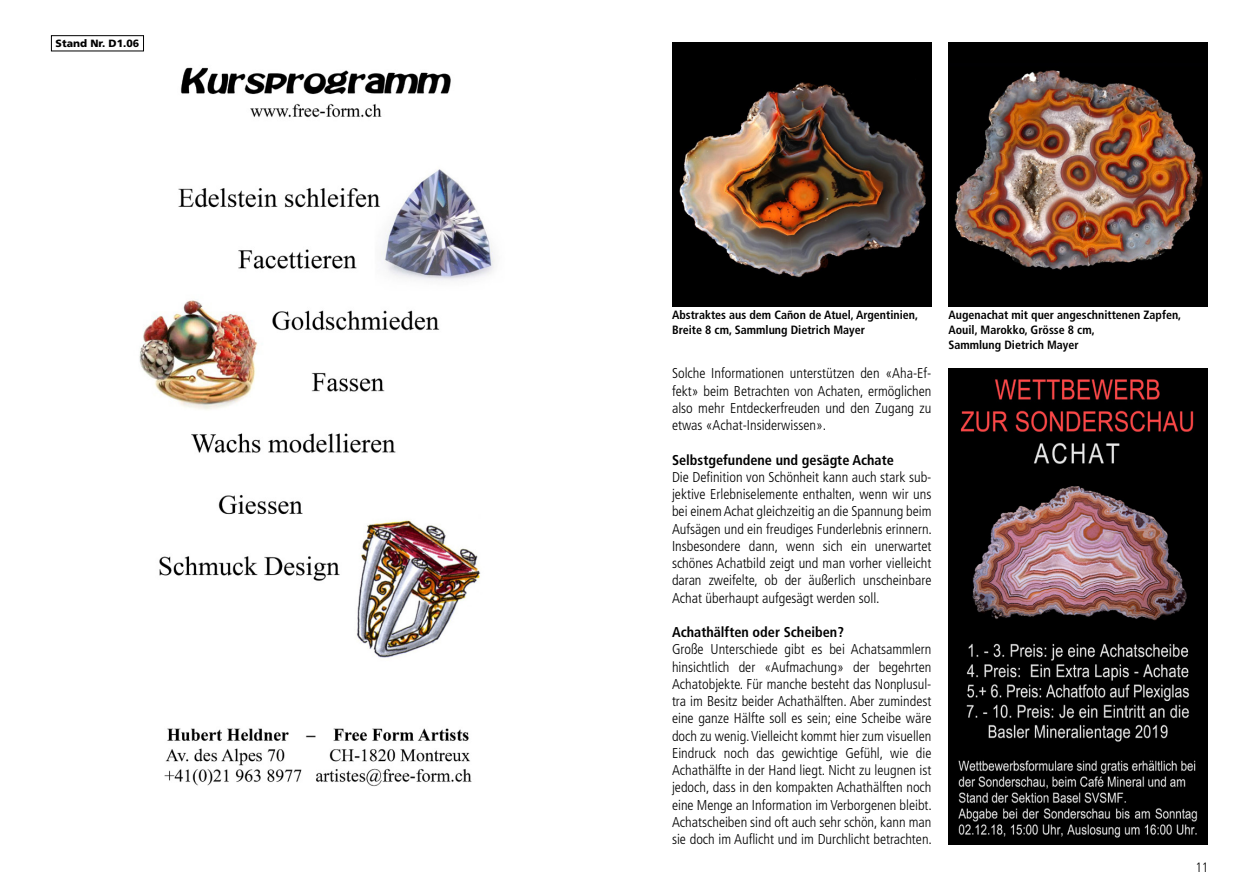
<style>
.page{position:relative;width:1259px;height:893px;background:#fff}
.page>*{position:absolute;margin:0;border:0;box-sizing:border-box;transform-origin:0 0}
.t1{font:300 condensed 14.25px/17.2px "Frutiger LT";color:#000;text-align:justify}
.t2{font:700 condensed 14.25px "Frutiger LT";color:#000}
.t3{font:300 condensed 13.5px "Frutiger LT";color:#000}
.t4{font:700 condensed 12px/15px "Frutiger LT";color:#000}
.t5{font:900 10.5px "Frutiger";color:#000}
</style>
<div class="page">
<img style="left:672px;top:43px;width:259px;height:263px">
<img style="left:948px;top:43px;width:260px;height:263px">
<img style="left:948px;top:368px;width:260px;height:476px">
<img style="left:50px;top:35px;width:445px;height:752px">
<div style="left:51px;top:36px;width:92px;height:15px;background:#fff"></div>
<div style="left:51px;top:35px;width:93px;height:16px;border:1px solid #000"></div>
<p class="t5" style="left:56px;top:37px;width:85px">Stand Nr. D1.06</p>
<p class="t4" style="left:672px;top:308px;width:248px">Abstraktes aus dem Cañon de Atuel, Argentinien,<br>Breite 8 cm, Sammlung Dietrich Mayer</p>
<p class="t4" style="left:948px;top:308px;width:234px">Augenachat mit quer angeschnittenen Zapfen,<br>Aouil, Marokko, Grösse 8 cm,<br>Sammlung Dietrich Mayer</p>
<p class="t1" style="left:672px;top:365px;width:261px">Solche Informationen unterstützen den «Aha-Ef&shy;fekt» beim Betrachten von Achaten, ermöglichen also mehr Entdeckerfreuden und den Zugang zu etwas «Achat-Insiderwissen».</p>
<p class="t2" style="left:672px;top:451px;width:223px">Selbstgefundene und gesägte Achate</p>
<p class="t1" style="left:672px;top:468px;width:261px">Die Definition von Schönheit kann auch stark sub&shy;jektive Erlebniselemente enthalten, wenn wir uns bei einem Achat gleichzeitig an die Spannung beim Aufsägen und ein freudiges Funderlebnis erinnern.<br>Insbesondere dann, wenn sich ein unerwartet schönes Achatbild zeigt und man vorher vielleicht daran zweifelte, ob der äußerlich unscheinbare Achat überhaupt aufgesägt werden soll.</p>
<p class="t2" style="left:672px;top:624px;width:173px">Achathälften oder Scheiben?</p>
<p class="t1" style="left:672px;top:641px;width:261px">Große Unterschiede gibt es bei Achatsammlern hinsichtlich der «Aufmachung» der begehrten Achatobjekte. Für manche besteht das Nonplusul&shy;tra im Besitz beider Achathälften. Aber zumindest eine ganze Hälfte soll es sein; eine Scheibe wäre doch zu wenig. Vielleicht kommt hier zum visuellen Eindruck noch das gewichtige Gefühl, wie die Achathälfte in der Hand liegt. Nicht zu leugnen ist jedoch, dass in den kompakten Achathälften noch eine Menge an Information im Verborgenen bleibt.<br>Achatscheiben sind oft auch sehr schön, kann man sie doch im Auflicht und im Durchlicht betrachten.</p>
<p class="t3" style="left:1195px;top:860px;width:14px">11</p>
</div>
